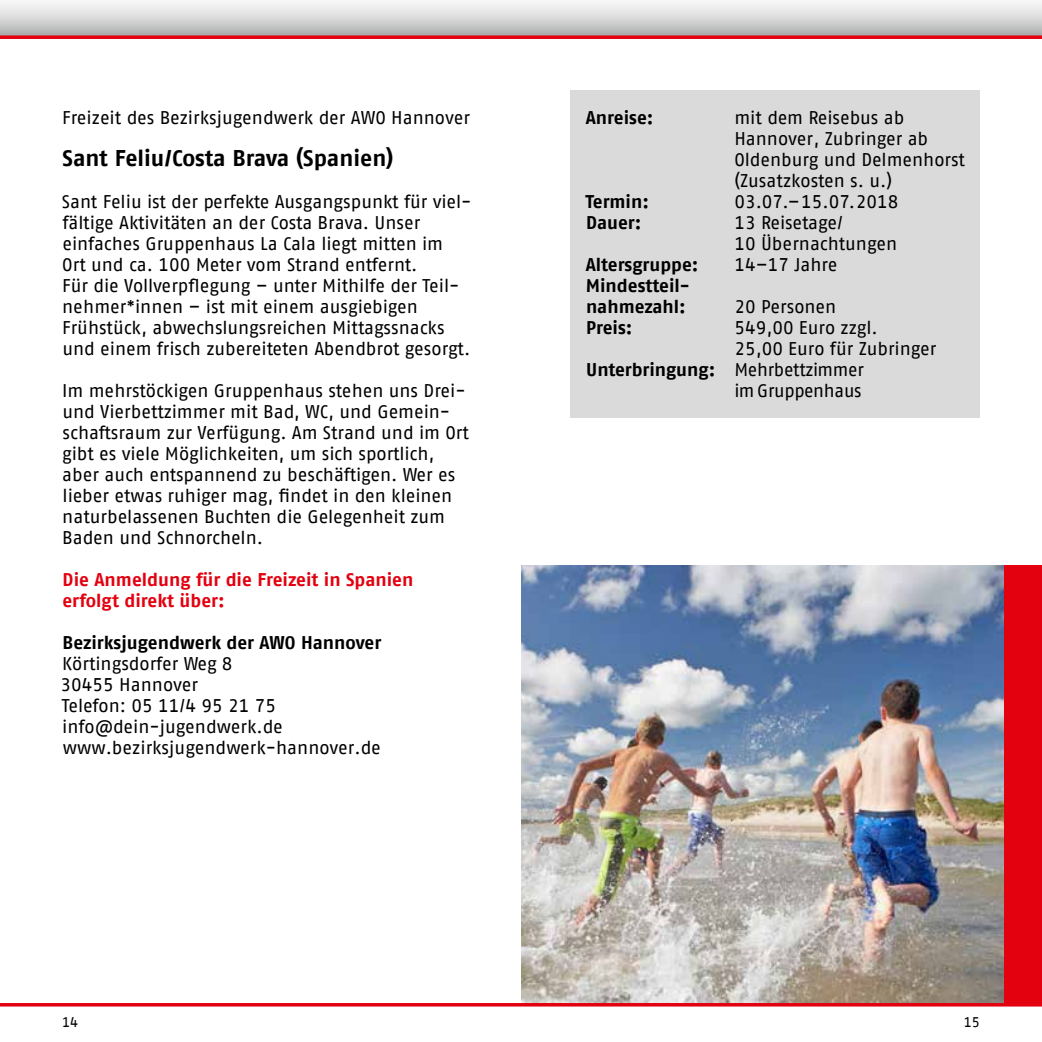
<style>
.page{position:relative;width:1042px;height:1042px;background:#fff}
.page>*{position:absolute;margin:0;border:0;box-sizing:border-box;transform-origin:0 0}
.t1{font:700 22.75px "AWO Fago Office";color:#000}
.t2{font:18.38px/21px "AWO Fago Office";color:#000}
.t3{font:700 18.38px/21px "AWO Fago Office";letter-spacing:-.005em;color:#000}
.t4{font:700 18.38px/21px "AWO Fago Office";color:#e3000f}
.t5{font:14px "AWO Fago Office";color:#000}
.s1{font-weight:400}
</style>
<div class="page">
<img style="left:521px;top:565px;width:484px;height:438px">
<div style="left:1005px;top:565px;width:37px;height:440px;background:#e3000f"></div>
<div style="left:570px;top:91px;width:410px;height:327px;background:#dadada"></div>
<svg style="left:0;top:3px;width:1042px;height:32px;background:#d4d4d5"></svg>
<svg style="left:0;top:35px;width:1042px;height:4px;background:#dc1522"></svg>
<hr style="left:0;top:1003px;width:1042px;height:3px;background:#e3000f">
<p class="t2" style="left:62px;top:107px;width:409px">Freizeit des Bezirksjugendwerk der AWO Hannover</p>
<p class="t1" style="left:63px;top:145px;width:332px">Sant Feliu/Costa Brava (Spanien)</p>
<p class="t2" style="left:62px;top:191px;width:411px">Sant Feliu ist der perfekte Ausgangspunkt für viel&shy;fältige Aktivitäten an der Costa Brava. Unser einfaches Gruppenhaus La Cala liegt mitten im<br>Ort und ca. 100 Meter vom Strand entfernt.<br>Für die Vollverpflegung – unter Mithilfe der Teil&shy;nehmer*innen – ist mit einem ausgiebigen Frühstück, abwechslungsreichen Mittagssnacks und einem frisch zubereiteten Abendbrot gesorgt.</p>
<p class="t2" style="left:62px;top:380px;width:408px">Im mehrstöckigen Gruppenhaus stehen uns Drei&shy;und Vierbettzimmer mit Bad, WC, und Gemein&shy;schaftsraum zur Verfügung. Am Strand und im Ort gibt es viele Möglichkeiten, um sich sportlich, aber auch entspannend zu beschäftigen. Wer es lieber etwas ruhiger mag, findet in den kleinen naturbelassenen Buchten die Gelegenheit zum Baden und Schnorcheln.</p>
<p class="t4" style="left:62px;top:569px;width:352px">Die Anmeldung für die Freizeit in Spanien erfolgt direkt über:</p>
<p class="t3" style="left:63px;top:632px;width:320px">Bezirksjugendwerk der AWO Hannover</p>
<p class="t2" style="left:61px;top:653px;width:322px">Körtingsdorfer Weg 8<br>30455 Hannover<br>Telefon: 05 11/4 95 21 75 info@dein-jugendwerk.de www.bezirksjugendwerk-hannover.de</p>
<p class="t3" style="left:586px;top:107px;width:69px">Anreise:</p>
<p class="t2" style="left:734px;top:107px;width:232px">mit dem Reisebus ab<br>Hannover, Zubringer ab<br>Oldenburg und Delmenhorst (Zusatzkosten s. u.)</p>
<p class="t3" style="left:585px;top:191px;width:65px">Termin:</p>
<p class="t2" style="left:734px;top:191px;width:165px">03.07.–15.07.2018</p>
<p class="t3" style="left:586px;top:212px;width:57px">Dauer:</p>
<p class="t2" style="left:734px;top:212px;width:164px">13 Reisetage/<br>10 Übernachtungen</p>
<p class="t3" style="left:586px;top:254px;width:114px">Altersgruppe:</p>
<p class="t2" style="left:734px;top:254px;width:104px">14–17 Jahre</p>
<p class="t3" style="left:586px;top:275px;width:105px">Mindestteil&shy;nahmezahl:</p>
<p class="t2" style="left:734px;top:296px;width:103px">20 Personen</p>
<p class="t3" style="left:586px;top:317px;width:48px">Preis:</p>
<p class="t2" style="left:734px;top:317px;width:145px">549,00 Euro zzgl.</p>
<p class="t2" style="left:734px;top:338px;width:204px">25,00 Euro für Zubringer</p>
<p class="t3" style="left:586px;top:359px;width:279px">Unterbringung: <span class="s1">Mehrbettzimmer</span></p>
<p class="t2" style="left:734px;top:380px;width:129px">im Gruppenhaus</p>
<p class="t5" style="left:62px;top:1014px;width:18px">14</p>
<p class="t5" style="left:963px;top:1014px;width:18px">15</p>
</div>
